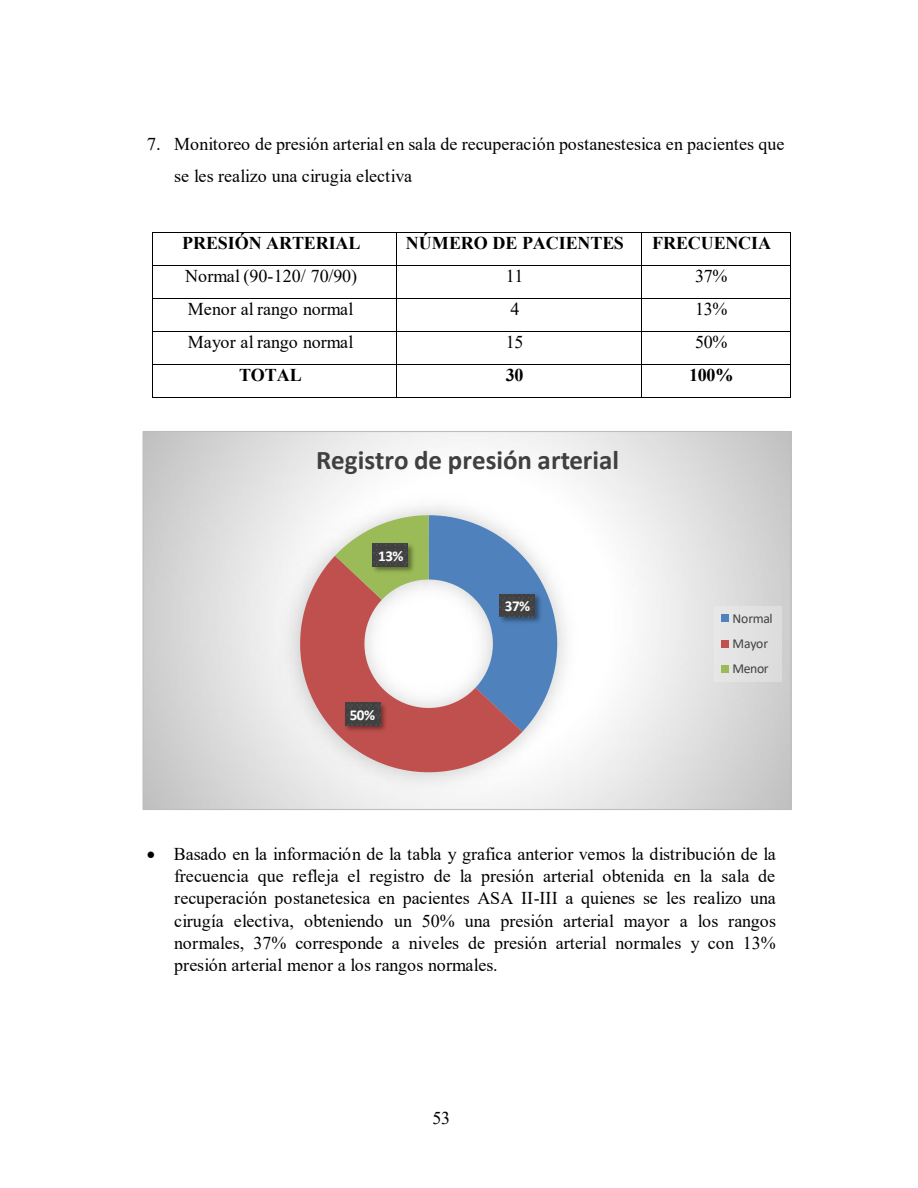
<style>
.page{position:relative;width:918px;height:1188px;background:#fff}
.page>*{position:absolute;margin:0;border:0;box-sizing:border-box;transform-origin:0 0}
.t1{font:700 27px "Calibri";color:#404040}
.t2{font:18px/22.4px "Times New Roman";color:#000;text-align:justify}
.t3{font:18px/32.4px "Times New Roman";color:#000;scale:1.05 1}
.t4{font:700 18px "Times New Roman";letter-spacing:-.005em;color:#000}
.t5{font:700 15.15px "Calibri";color:#fff}
.t6{font:13.65px/25.2px "Calibri";letter-spacing:-.025em;color:#404040}
</style>
<div class="page">
<img style="left:144px;top:432px;width:647px;height:377px">
<div style="left:714px;top:606px;width:68px;height:76px;background:#e1e1e1"></div>
<hr style="left:153px;top:232px;width:244px;height:1px;background:#000">
<hr style="left:397px;top:232px;width:244px;height:1px;background:#000">
<hr style="left:642px;top:232px;width:148px;height:1px;background:#000">
<hr style="left:152px;top:233px;width:1px;height:32px;background:#000">
<hr style="left:397px;top:233px;width:1px;height:32px;background:#000">
<hr style="left:641px;top:233px;width:1px;height:32px;background:#000">
<hr style="left:790px;top:233px;width:1px;height:32px;background:#000">
<hr style="left:153px;top:265px;width:244px;height:1px;background:#000">
<hr style="left:397px;top:265px;width:244px;height:1px;background:#000">
<hr style="left:642px;top:265px;width:148px;height:1px;background:#000">
<hr style="left:152px;top:266px;width:1px;height:32px;background:#000">
<hr style="left:397px;top:266px;width:1px;height:32px;background:#000">
<hr style="left:641px;top:266px;width:1px;height:32px;background:#000">
<hr style="left:790px;top:266px;width:1px;height:32px;background:#000">
<hr style="left:153px;top:298px;width:244px;height:1px;background:#000">
<hr style="left:397px;top:298px;width:244px;height:1px;background:#000">
<hr style="left:642px;top:298px;width:148px;height:1px;background:#000">
<hr style="left:152px;top:299px;width:1px;height:32px;background:#000">
<hr style="left:397px;top:299px;width:1px;height:32px;background:#000">
<hr style="left:641px;top:299px;width:1px;height:32px;background:#000">
<hr style="left:790px;top:299px;width:1px;height:32px;background:#000">
<hr style="left:153px;top:331px;width:244px;height:1px;background:#000">
<hr style="left:397px;top:331px;width:244px;height:1px;background:#000">
<hr style="left:642px;top:331px;width:148px;height:1px;background:#000">
<hr style="left:152px;top:332px;width:1px;height:32px;background:#000">
<hr style="left:397px;top:332px;width:1px;height:32px;background:#000">
<hr style="left:641px;top:332px;width:1px;height:32px;background:#000">
<hr style="left:790px;top:332px;width:1px;height:32px;background:#000">
<hr style="left:153px;top:364px;width:244px;height:1px;background:#000">
<hr style="left:397px;top:364px;width:244px;height:1px;background:#000">
<hr style="left:642px;top:364px;width:148px;height:1px;background:#000">
<hr style="left:152px;top:365px;width:1px;height:33px;background:#000">
<hr style="left:153px;top:398px;width:244px;height:1px;background:#000">
<hr style="left:397px;top:365px;width:1px;height:33px;background:#000">
<hr style="left:397px;top:398px;width:244px;height:1px;background:#000">
<hr style="left:641px;top:365px;width:1px;height:33px;background:#000">
<hr style="left:642px;top:398px;width:148px;height:1px;background:#000">
<hr style="left:790px;top:365px;width:1px;height:33px;background:#000">
<p class="t3" style="left:174px;top:127px;width:583px;text-indent:-27px">7. Monitoreo de presión arterial en sala de recuperación postanestesica en pacientes que se les realizo una cirugia electiva</p>
<p class="t4" style="left:182px;top:230px;width:180px">PRESIÓN ARTERIAL</p>
<p class="t4" style="left:406px;top:230px;width:220px">NÚMERO DE PACIENTES</p>
<p class="t4" style="left:652px;top:230px;width:120px">FRECUENCIA</p>
<p class="t2" style="left:185px;top:264px;width:173px">Normal (90-120/ 70/90)</p>
<p class="t2" style="left:506px;top:264px;width:19px">11</p>
<p class="t2" style="left:695px;top:264px;width:34px">37%</p>
<p class="t2" style="left:188px;top:297px;width:167px">Menor al rango normal</p>
<p class="t2" style="left:511px;top:297px;width:10px">4</p>
<p class="t2" style="left:695px;top:297px;width:34px">13%</p>
<p class="t2" style="left:188px;top:330px;width:167px">Mayor al rango normal</p>
<p class="t2" style="left:506px;top:330px;width:19px">15</p>
<p class="t2" style="left:695px;top:330px;width:34px">50%</p>
<p class="t4" style="left:239px;top:362px;width:64px">TOTAL</p>
<p class="t4" style="left:506px;top:362px;width:19px">30</p>
<p class="t4" style="left:689px;top:362px;width:46px">100%</p>
<h1 class="t1" style="left:316px;top:440px;width:304px">Registro de presión arterial</h1>
<p class="t5" style="left:378px;top:545px;width:27px">13%</p>
<p class="t5" style="left:350px;top:704px;width:27px">50%</p>
<p class="t5" style="left:505px;top:595px;width:27px">37%</p>
<p class="t6" style="left:733px;top:605px;width:42px">Normal<br>Mayor<br>Menor</p>
<p class="t2" style="left:174px;top:842px;width:603px;text-indent:-27px">• Basado en la información de la tabla y grafica anterior vemos la distribución de la frecuencia que refleja el registro de la presión arterial obtenida en la sala de recuperación postanetesica en pacientes ASA II-III a quienes se les realizo una cirugía electiva, obteniendo un 50% una presión arterial mayor a los rangos normales, 37% corresponde a niveles de presión arterial normales y con 13% presión arterial menor a los rangos normales.</p>
<p class="t2" style="left:433px;top:1106px;width:19px">53</p>
</div>
